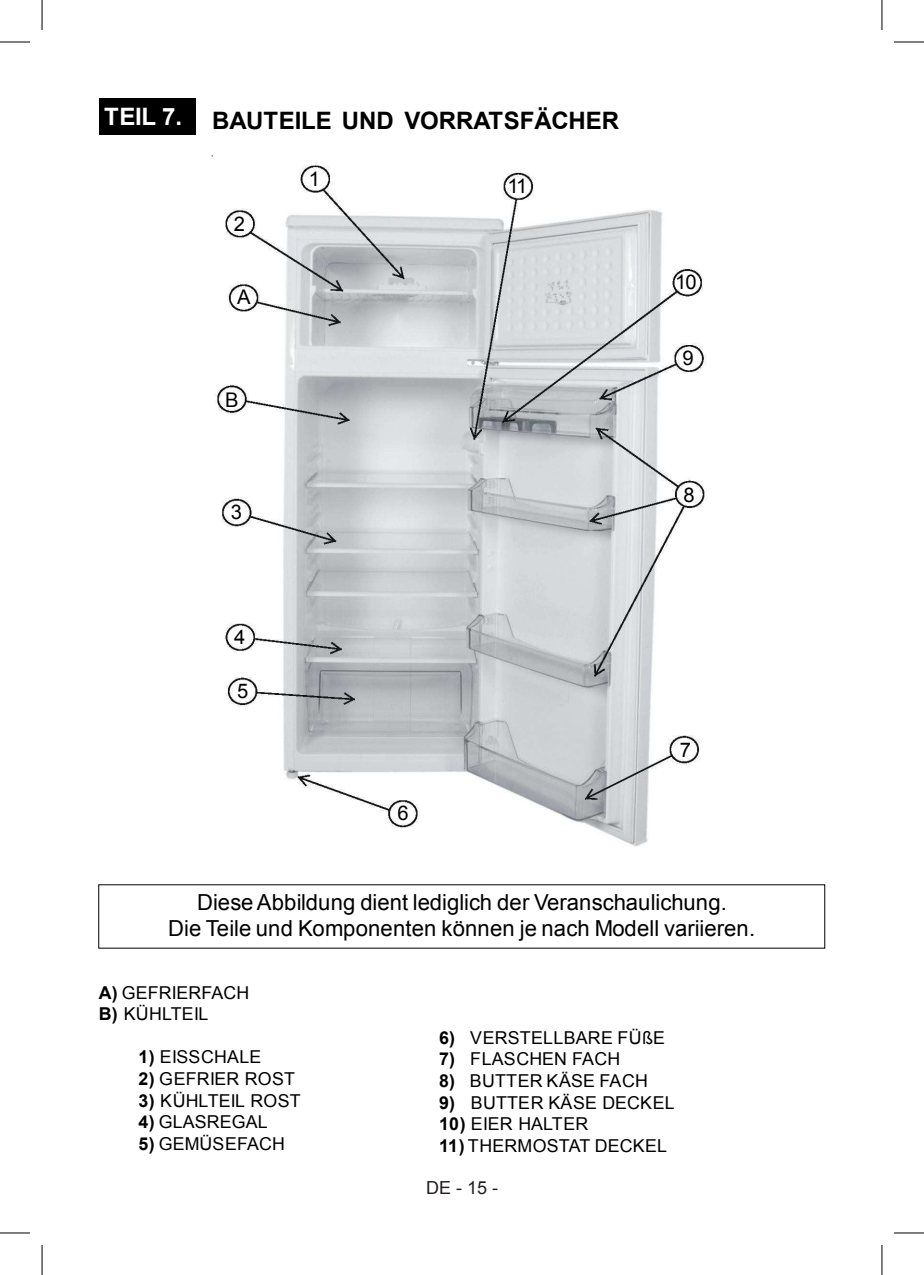
<style>
.page{position:relative;width:924px;height:1275px;background:#fff}
.page>*{position:absolute;margin:0;border:0;box-sizing:border-box;transform-origin:0 0}
.t1{font:700 24px "Arial";color:#000}
.t2{font:22px/26.4px "Arial";letter-spacing:.005em;color:#000;text-align:center}
.t3{font:20.2px "Arial";color:#000}
.t4{font:18px "Arial";color:#231f20}
.t5{font:17.8px/21.6px "Arial";letter-spacing:.01em;color:#000}
.s1{font-weight:700}
</style>
<div class="page">
<div style="left:99px;top:98px;width:96px;height:36px;background:#000"></div>
<img style="left:216px;top:163px;width:491px;height:684px">
<hr style="left:0;top:42px;width:30px;height:1px;background:#000">
<hr style="left:893px;top:42px;width:30px;height:1px;background:#000">
<hr style="left:0;top:1232px;width:30px;height:1px;background:#000">
<hr style="left:893px;top:1232px;width:30px;height:1px;background:#000">
<hr style="left:42px;top:0;width:1px;height:30px;background:#000">
<hr style="left:42px;top:1245px;width:1px;height:30px;background:#000">
<hr style="left:881px;top:0;width:1px;height:30px;background:#000">
<hr style="left:881px;top:1245px;width:1px;height:30px;background:#000">
<h1 class="t1" style="left:104px;top:111px;width:516px"><sup>TEIL</sup> <sup>7.</sup> BAUTEILE UND VORRATSFÄCHER</h1>
<p class="t3" style="left:234px;top:216px;width:13px">2</p>
<p class="t3" style="left:237px;top:289px;width:15px">A</p>
<p class="t3" style="left:225px;top:392px;width:15px">B</p>
<p class="t3" style="left:231px;top:505px;width:13px">3</p>
<p class="t3" style="left:234px;top:629px;width:13px">4</p>
<p class="t3" style="left:237px;top:683px;width:13px">5</p>
<p class="t3" style="left:308px;top:171px;width:13px">1</p>
<p class="t3" style="left:397px;top:805px;width:13px">6</p>
<p class="t3" style="left:507px;top:179px;width:21px">11</p>
<p class="t3" style="left:675px;top:274px;width:23px">10</p>
<p class="t3" style="left:682px;top:350px;width:13px">9</p>
<p class="t3" style="left:683px;top:487px;width:13px">8</p>
<p class="t3" style="left:679px;top:742px;width:13px">7</p>
<p class="t2" style="left:168px;top:891px;width:588px">Diese Abbildung dient lediglich der Veranschaulichung.<br>Die Teile und Komponenten können je nach Modell variieren.</p>
<p class="t5" style="left:99px;top:983px;width:152px"><span class="s1">A)</span> GEFRIERFACH<br><span class="s1">B)</span> KÜHLTEIL</p>
<p class="t5" style="left:138px;top:1048px;width:124px"><span class="s1">1)</span> EISSCHALE</p>
<p class="t5" style="left:138px;top:1069px;width:158px"><span class="s1">2)</span> GEFRIER ROST</p>
<p class="t5" style="left:138px;top:1091px;width:163px"><span class="s1">3)</span> KÜHLTEIL ROST</p>
<p class="t5" style="left:138px;top:1112px;width:130px"><span class="s1">4)</span> GLASREGAL</p>
<p class="t5" style="left:138px;top:1134px;width:148px"><span class="s1">5)</span> GEMÜSEFACH</p>
<p class="t5" style="left:439px;top:1028px;width:227px"><span class="s1">6)</span> VERSTELLBARE FÜßE</p>
<p class="t5" style="left:439px;top:1050px;width:183px"><span class="s1">7)</span> FLASCHEN FACH</p>
<p class="t5" style="left:439px;top:1071px;width:210px"><span class="s1">8)</span> BUTTER KÄSE FACH</p>
<p class="t5" style="left:439px;top:1093px;width:237px"><span class="s1">9)</span> BUTTER KÄSE DECKEL</p>
<p class="t5" style="left:439px;top:1114px;width:151px"><span class="s1">10)</span> EIER HALTER</p>
<p class="t5" style="left:439px;top:1136px;width:229px"><span class="s1">11)</span> THERMOSTAT DECKEL</p>
<p class="t4" style="left:426px;top:1180px;width:74px">DE - 15 -</p>
<p class="t5" style="left:427px;top:1179px;width:26px">DE</p>
<p class="t5" style="left:475px;top:1179px;width:11px">5</p>
</div>
